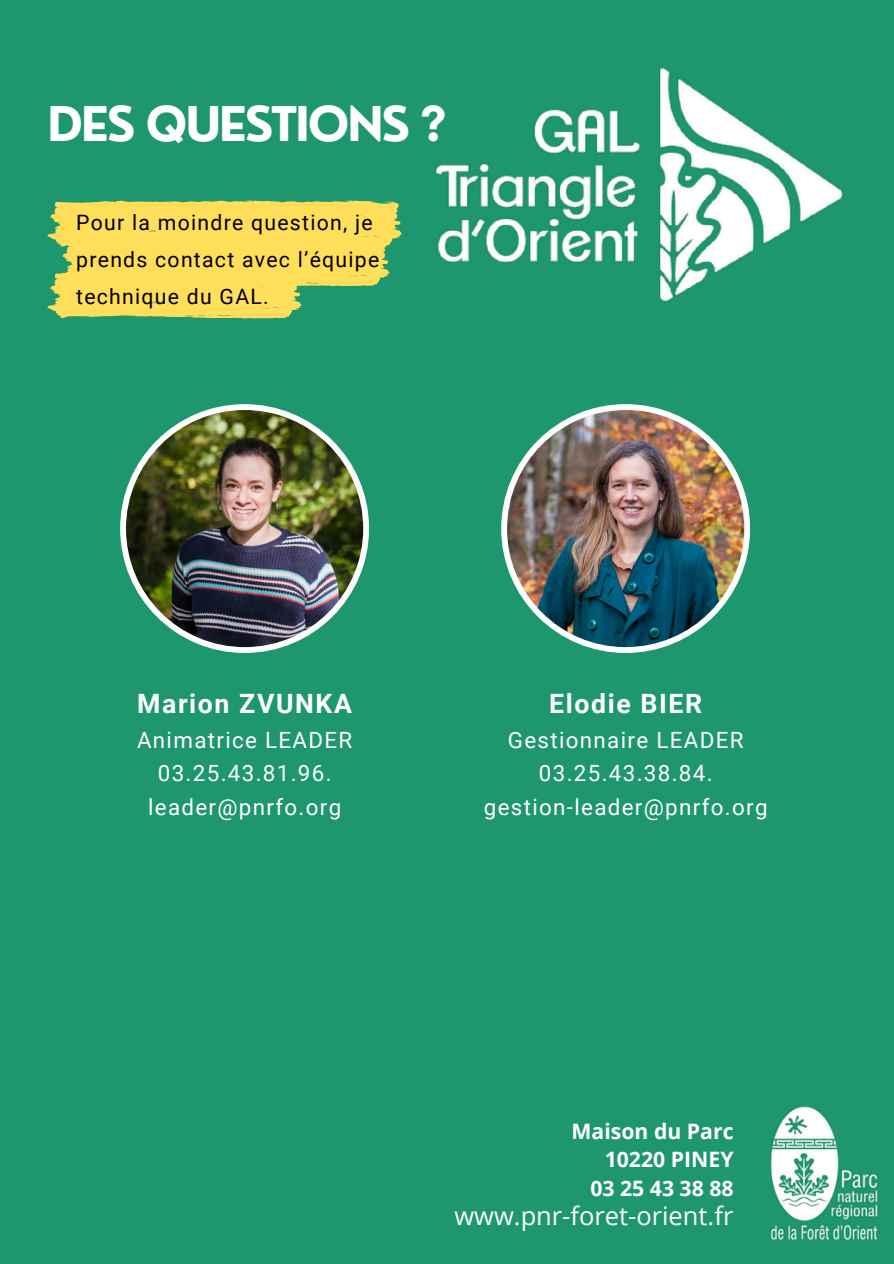
<style>
.page{position:relative;width:894px;height:1264px;background:#fff}
.page>*{position:absolute;margin:0;border:0;box-sizing:border-box;transform-origin:0 0}
.t1{font:700 46.65px "Nourd";letter-spacing:-.05em;color:#fff}
.t2{font:700 26.7px "Roboto";letter-spacing:.06em;color:#fff}
.t3{font:25.5px "Open Sans";color:#fff}
.t4{font:22.35px "Roboto";letter-spacing:.06em;color:#fff}
.t5{font:21.3px/37.2px "Roboto";letter-spacing:.06em;color:#000}
.t6{font:700 21.3px/28.7px "Open Sans";color:#fff;text-align:right}
</style>
<div class="page">
<div style="left:0;top:0;width:893px;height:1263px;background:#1e966e"></div>
<svg style="left:120px;top:404px;width:249px;height:249px"></svg>
<svg style="left:501px;top:404px;width:249px;height:249px"></svg>
<img style="left:126px;top:410px;width:237px;height:237px;border-radius:50%">
<img style="left:507px;top:410px;width:237px;height:237px;border-radius:50%">
<svg style="left:47px;top:200px;width:355px;height:119px;background:#dad25c"></svg>
<p class="t1" style="left:47px;top:94px;width:401px">DES QUESTIONS ?</p>
<p class="t5" style="left:76px;top:204px;width:304px">Pour la moindre question, je prends contact avec l’équipe technique du GAL.</p>
<p class="t2" style="left:137px;top:688px;width:216px">Marion ZVUNKA</p>
<p class="t4" style="left:137px;top:727px;width:217px">Animatrice LEADER</p>
<p class="t4" style="left:158px;top:760px;width:175px">03.25.43.81.96.</p>
<p class="t4" style="left:148px;top:794px;width:195px">leader@pnrfo.org</p>
<p class="t2" style="left:549px;top:688px;width:154px">Elodie BIER</p>
<p class="t4" style="left:507px;top:727px;width:237px">Gestionnaire LEADER</p>
<p class="t4" style="left:538px;top:760px;width:175px">03.25.43.38.84.</p>
<p class="t4" style="left:483px;top:794px;width:285px">gestion-leader@pnrfo.org</p>
<p class="t6" style="left:571px;top:1115px;width:164px">Maison du Parc<br>10220 PINEY<br>03 25 43 38 88</p>
<p class="t3" style="left:454px;top:1197px;width:280px">www.pnr-foret-orient.fr</p>
</div>
